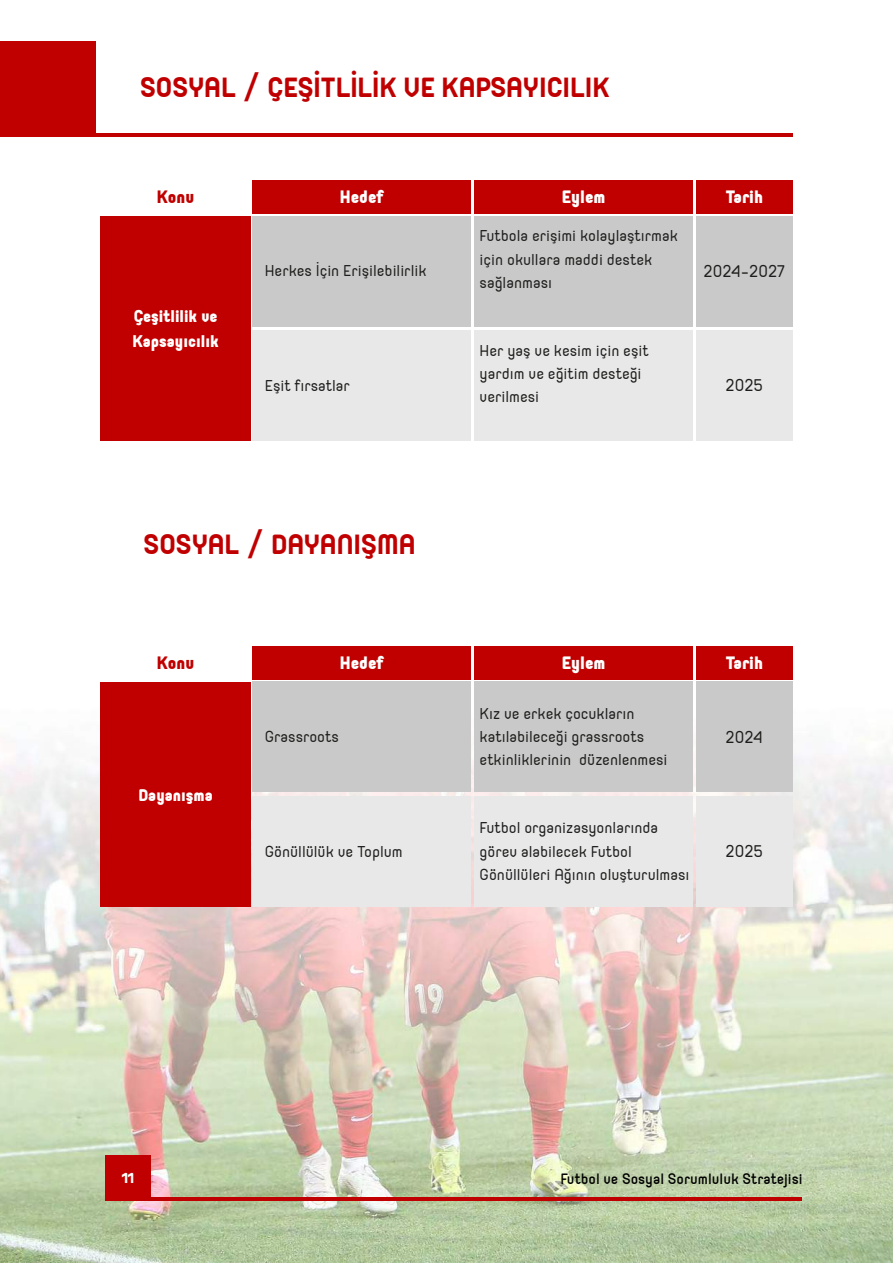
<style>
.page{position:relative;width:893px;height:1263px;background:#fff}
.page>*{position:absolute;margin:0;border:0;box-sizing:border-box;transform-origin:0 0}
.t1{font:800 34.5px "Orev";color:#c00000}
.t2{font:900 22.35px "Orev";color:#fff}
.t3{font:900 22.35px "Orev";color:#c00000}
.t4{font:900 21px/25.2px "Orev";color:#fff}
.t5{font:21px "Orev";color:#1d1d1b}
.t6{font:19.5px/23.4px "Orev";color:#1d1d1b}
.t7{font:500 18.6px "Orev";color:#000}
.t8{font:900 18px "Orev";color:#fff}
</style>
<div class="page">
<img style="left:0;top:41px;width:893px;height:1222px">
<div style="left:0;top:41px;width:95px;height:96px;background:#c00000"></div>
<hr style="left:19px;top:133px;width:773px;height:4px;background:#c00000">
<hr style="left:109px;top:1197px;width:692px;height:3px;background:#c00000">
<div style="left:106px;top:1155px;width:45px;height:45px;background:#c00000"></div>
<div style="left:474px;top:180px;width:219px;height:34px;background:#c00000"></div>
<div style="left:252px;top:180px;width:219px;height:34px;background:#c00000"></div>
<div style="left:696px;top:180px;width:96px;height:34px;background:#c00000"></div>
<div style="left:100px;top:216px;width:151px;height:225px;background:#c00000"></div>
<div style="left:474px;top:216px;width:219px;height:110px;background:#c9c9c9"></div>
<div style="left:252px;top:216px;width:219px;height:110px;background:#c9c9c9"></div>
<div style="left:696px;top:216px;width:96px;height:110px;background:#c9c9c9"></div>
<div style="left:474px;top:330px;width:219px;height:111px;background:#e8e8e8"></div>
<div style="left:252px;top:330px;width:219px;height:111px;background:#e8e8e8"></div>
<div style="left:696px;top:330px;width:96px;height:111px;background:#e8e8e8"></div>
<div style="left:474px;top:646px;width:219px;height:33px;background:#c00000"></div>
<div style="left:252px;top:646px;width:219px;height:33px;background:#c00000"></div>
<div style="left:696px;top:646px;width:96px;height:33px;background:#c00000"></div>
<div style="left:100px;top:682px;width:151px;height:224px;background:#c00000"></div>
<div style="left:474px;top:681px;width:219px;height:111px;background:#c9c9c9"></div>
<div style="left:252px;top:681px;width:219px;height:111px;background:#c9c9c9"></div>
<div style="left:696px;top:681px;width:96px;height:111px;background:#c9c9c9"></div>
<div style="left:474px;top:796px;width:219px;height:110px;background:#e8e8e8"></div>
<div style="left:252px;top:796px;width:219px;height:110px;background:#e8e8e8"></div>
<div style="left:696px;top:796px;width:96px;height:110px;background:#e8e8e8"></div>
<h1 class="t1" style="left:140px;top:67px;width:471px">SOSYAL / ÇEŞİTLİLİK VE KAPSAYICILIK</h1>
<p class="t3" style="left:157px;top:184px;width:39px">Konu</p>
<p class="t2" style="left:340px;top:184px;width:45px">Hedef</p>
<p class="t2" style="left:562px;top:184px;width:45px">Eylem</p>
<p class="t2" style="left:726px;top:184px;width:39px">Tarih</p>
<p class="t6" style="left:265px;top:258px;width:163px">Herkes İçin Erişilebilirlik</p>
<p class="t6" style="left:480px;top:223px;width:200px">Futbola erişimi kolaylaştırmak için okullara maddi destek sağlanması</p>
<p class="t5" style="left:704px;top:259px;width:83px">2024-2027</p>
<p class="t4" style="left:132px;top:303px;width:88px">Çeşitlilik ve<br>Kapsayıcılık</p>
<p class="t6" style="left:265px;top:373px;width:87px">Eşit fırsatlar</p>
<p class="t6" style="left:480px;top:338px;width:171px">Her yaş ve kesim için eşit yardım ve eğitim desteği verilmesi</p>
<p class="t5" style="left:726px;top:374px;width:39px">2025</p>
<h1 class="t1" style="left:144px;top:524px;width:273px">SOSYAL / DAYANIŞMA</h1>
<p class="t3" style="left:157px;top:649px;width:39px">Konu</p>
<p class="t2" style="left:340px;top:649px;width:45px">Hedef</p>
<p class="t2" style="left:562px;top:649px;width:45px">Eylem</p>
<p class="t2" style="left:726px;top:649px;width:39px">Tarih</p>
<p class="t6" style="left:265px;top:724px;width:76px">Grassroots</p>
<p class="t6" style="left:480px;top:701px;width:189px">Kız ve erkek çocukların katılabileceği grassroots etkinliklerinin düzenlenmesi</p>
<p class="t5" style="left:726px;top:725px;width:39px">2024</p>
<p class="t4" style="left:138px;top:781px;width:76px">Dayanışma</p>
<p class="t6" style="left:265px;top:839px;width:139px">Gönüllülük ve Toplum</p>
<p class="t6" style="left:480px;top:815px;width:211px">Futbol organizasyonlarında görev alabilecek Futbol<br>Gönüllüleri Ağının oluşturulması</p>
<p class="t5" style="left:726px;top:839px;width:39px">2025</p>
<p class="t8" style="left:122px;top:1167px;width:14px">11</p>
<p class="t7" style="left:560px;top:1168px;width:244px">Futbol ve Sosyal Sorumluluk Stratejisi</p>
</div>
